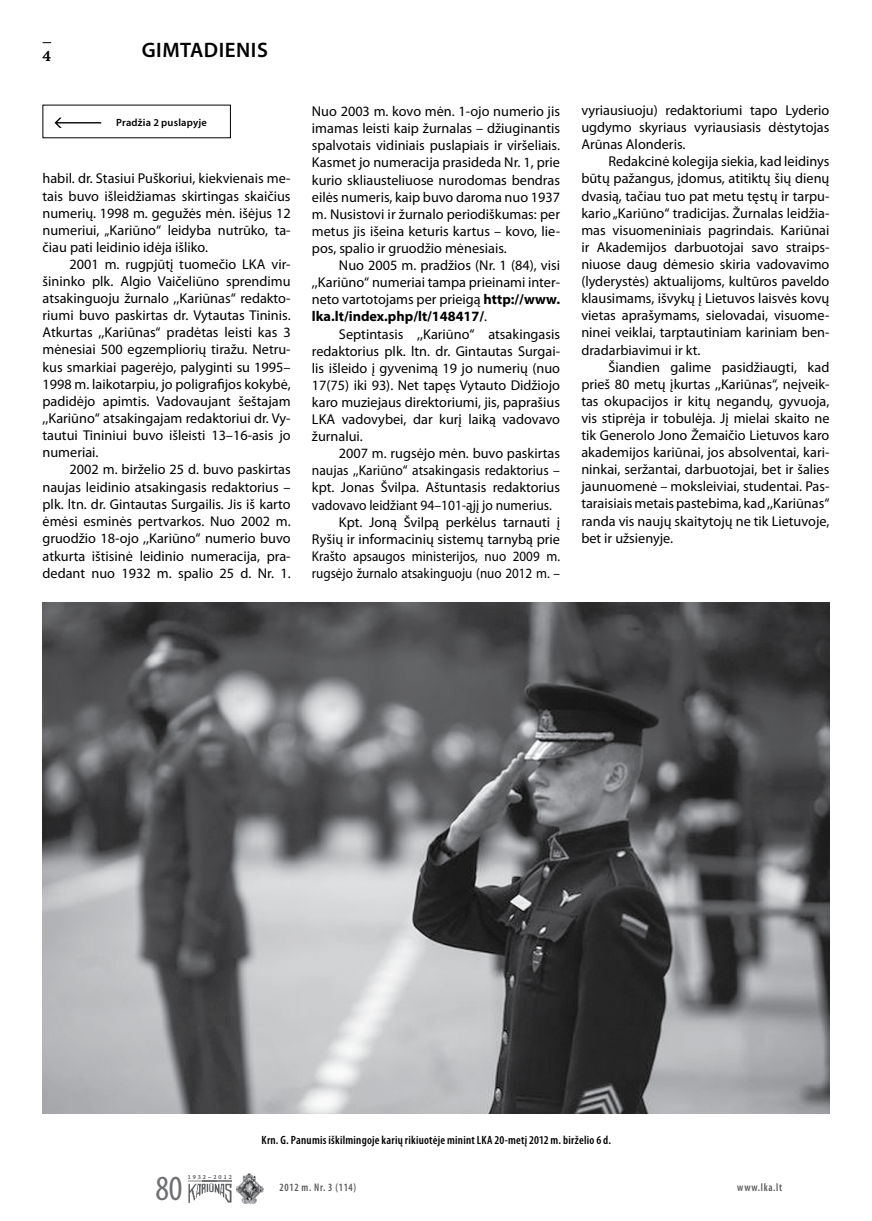
<style>
.page{position:relative;width:872px;height:1221px;background:#fff}
.page>*{position:absolute;margin:0;border:0;box-sizing:border-box;transform-origin:0 0}
.t1{font:condensed 35.4px "Myriad Pro";color:#6f7073}
.t2{font:600 21px "Myriad Pro";letter-spacing:.025em;color:#000}
.t3{font:14.25px/17.1px "Myriad Pro";color:#000;text-align:justify}
.t4{font:14.25px "Myriad Pro";color:#000;scale:.95 1}
.t5{font:14.25px "Myriad Pro";color:#000;scale:.92 1}
.t6{font:700 14.25px "PF Agora Serif Pro";color:#000}
.t7{font:600 condensed 12px "Myriad Pro";letter-spacing:.02em;color:#000}
.t8{font:600 condensed 11.1px "Myriad Pro";letter-spacing:.06em;color:#58595b;scale:.94 1}
.t9{font:600 10.5px "Myriad Pro";letter-spacing:.02em;color:#000}
.t10{font:6px "Warnock Pro Light Capt";letter-spacing:.33em;color:#000}
.s1{font-weight:700}
</style>
<div class="page">
<img style="left:188px;top:1181px;width:44px;height:22px">
<svg style="left:188px;top:1180px;width:43px;height:1px"></svg>
<img style="left:237px;top:1173px;width:26px;height:30px">
<svg style="left:55px;top:118px;width:46px;height:10px"></svg>
<img style="left:43px;top:602px;width:786px;height:511px">
<p class="t6" style="left:43px;top:47px;width:10px">4</p>
<h2 class="t2" style="left:142px;top:36px;width:128px">GIMTADIENIS</h2>
<p class="t9" style="left:116px;top:115px;width:92px">Pradžia 2 puslapyje</p>
<p class="t3" style="left:43px;top:170px;width:250px">habil. dr. Stasiui Puškoriui, kiekvienais me&shy;tais buvo išleidžiamas skirtingas skaičius numerių. 1998 m. gegužės mėn. išėjus 12 numeriui, „Kariūno“ leidyba nutrūko, ta&shy;čiau pati leidinio idėja išliko.</p>
<p class="t3" style="left:43px;top:255px;width:250px;text-indent:27px">2001 m. rugpjūtį tuomečio LKA vir&shy;šininko plk. Algio Vaičeliūno sprendimu atsakinguoju žurnalo ,,Kariūnas“ redakto&shy;riumi buvo paskirtas dr. Vytautas Tininis.<br>Atkurtas ,,Kariūnas“ pradėtas leisti kas 3 mėnesiai 500 egzempliorių tiražu. Netru&shy;kus smarkiai pagerėjo, palyginti su 1995– 1998 m. laikotarpiu, jo poligrafijos kokybė, padidėjo apimtis. Vadovaujant šeštajam ,,Kariūno“ atsakingajam redaktoriui dr. Vy&shy;tautui Tininiui buvo išleisti 13–16-asis jo numeriai.</p>
<p class="t3" style="left:43px;top:461px;width:250px;text-indent:27px">2002 m. birželio 25 d. buvo paskirtas naujas leidinio atsakingasis redaktorius – plk. ltn. dr. Gintautas Surgailis. Jis iš karto ėmėsi esminės pertvarkos. Nuo 2002 m. gruodžio 18-ojo ,,Kariūno“ numerio buvo atkurta ištisinė leidinio numeracija, pra&shy;dedant nuo 1932 m. spalio 25 d. Nr. 1.</p>
<p class="t3" style="left:312px;top:102px;width:250px">Nuo 2003 m. kovo mėn. 1-ojo numerio jis imamas leisti kaip žurnalas – džiuginantis spalvotais vidiniais puslapiais ir viršeliais.<br>Kasmet jo numeracija prasideda Nr. 1, prie kurio skliausteliuose nurodomas bendras eilės numeris, kaip buvo daroma nuo 1937 m. Nusistovi ir žurnalo periodiškumas: per metus jis išeina keturis kartus – kovo, lie&shy;pos, spalio ir gruodžio mėnesiais.</p>
<p class="t3" style="left:312px;top:256px;width:250px;text-indent:27px">Nuo 2005 m. pradžios (Nr. 1 (84), visi ,,Kariūno“ numeriai tampa prieinami inter&shy;neto vartotojams per prieigą <span class="s1">http://www. lka.lt/index.php/lt/148417/</span>.</p>
<p class="t3" style="left:312px;top:325px;width:250px;text-indent:27px">Septintasis ,,Kariūno“ atsakingasis redaktorius plk. ltn. dr. Gintautas Surgai&shy;lis išleido į gyvenimą 19 jo numerių (nuo 17(75) iki 93). Net tapęs Vytauto Didžiojo karo muziejaus direktoriumi, jis, paprašius LKA vadovybei, dar kurį laiką vadovavo žurnalui.</p>
<p class="t3" style="left:339px;top:444px;width:223px">2007 m. rugsėjo mėn. buvo paskirtas</p>
<p class="t4" style="left:312px;top:462px;width:263px">naujas ,,Kariūno“ atsakingasis redaktorius –</p>
<p class="t3" style="left:312px;top:479px;width:250px">kpt. Jonas Švilpa. Aštuntasis redaktorius</p>
<p class="t4" style="left:312px;top:496px;width:254px">vadovavo leidžiant 94–101-ąjį jo numerius.</p>
<p class="t3" style="left:339px;top:513px;width:223px">Kpt. Joną Švilpą perkėlus tarnauti į</p>
<p class="t3" style="left:312px;top:530px;width:250px">Ryšių ir informacinių sistemų tarnybą prie</p>
<p class="t5" style="left:312px;top:547px;width:271px">Krašto apsaugos ministerijos, nuo 2009 m.</p>
<p class="t5" style="left:312px;top:564px;width:271px">rugsėjo žurnalo atsakinguoju (nuo 2012 m. –</p>
<p class="t3" style="left:581px;top:101px;width:250px">vyriausiuoju) redaktoriumi tapo Lyderio ugdymo skyriaus vyriausiasis dėstytojas Arūnas Alonderis.</p>
<p class="t3" style="left:581px;top:153px;width:250px;text-indent:27px">Redakcinė kolegija siekia, kad leidinys būtų pažangus, įdomus, atitiktų šių dienų dvasią, tačiau tuo pat metu tęstų ir tarpu&shy;kario „Kariūno“ tradicijas. Žurnalas leidžia&shy;mas visuomeniniais pagrindais. Kariūnai ir Akademijos darbuotojai savo straips&shy;niuose daug dėmesio skiria vadovavimo (lyderystės) aktualijoms, kultūros paveldo klausimams, išvykų į Lietuvos laisvės kovų vietas aprašymams, sielovadai, visuome&shy;ninei veiklai, tarptautiniam kariniam ben&shy;dradarbiavimui ir kt.</p>
<p class="t3" style="left:581px;top:358px;width:250px;text-indent:27px">Šiandien galime pasidžiaugti, kad prieš 80 metų įkurtas ,,Kariūnas“, neįveik&shy;tas okupacijos ir kitų negandų, gyvuoja, vis stiprėja ir tobulėja. Jį mielai skaito ne tik Generolo Jono Žemaičio Lietuvos karo akademijos kariūnai, jos absolventai, kari&shy;ninkai, seržantai, darbuotojai, bet ir šalies jaunuomenė – moksleiviai, studentai. Pas&shy;taraisiais metais pastebima, kad ,,Kariūnas“ randa vis naujų skaitytojų ne tik Lietuvoje, bet ir užsienyje.</p>
<p class="t10" style="left:188px;top:1172px;width:45px">1932–2012</p>
<h1 class="t1" style="left:155px;top:1167px;width:28px">80</h1>
<p class="t7" style="left:261px;top:1132px;width:351px">Krn. G. Panumis iškilmingoje karių rikiuotėje minint LKA 20-metį 2012 m. birželio 6 d.</p>
<p class="t8" style="left:280px;top:1179px;width:83px">2012 m. Nr. 3 (114)</p>
<p class="t8" style="left:737px;top:1179px;width:49px">www.lka.lt</p>
</div>
